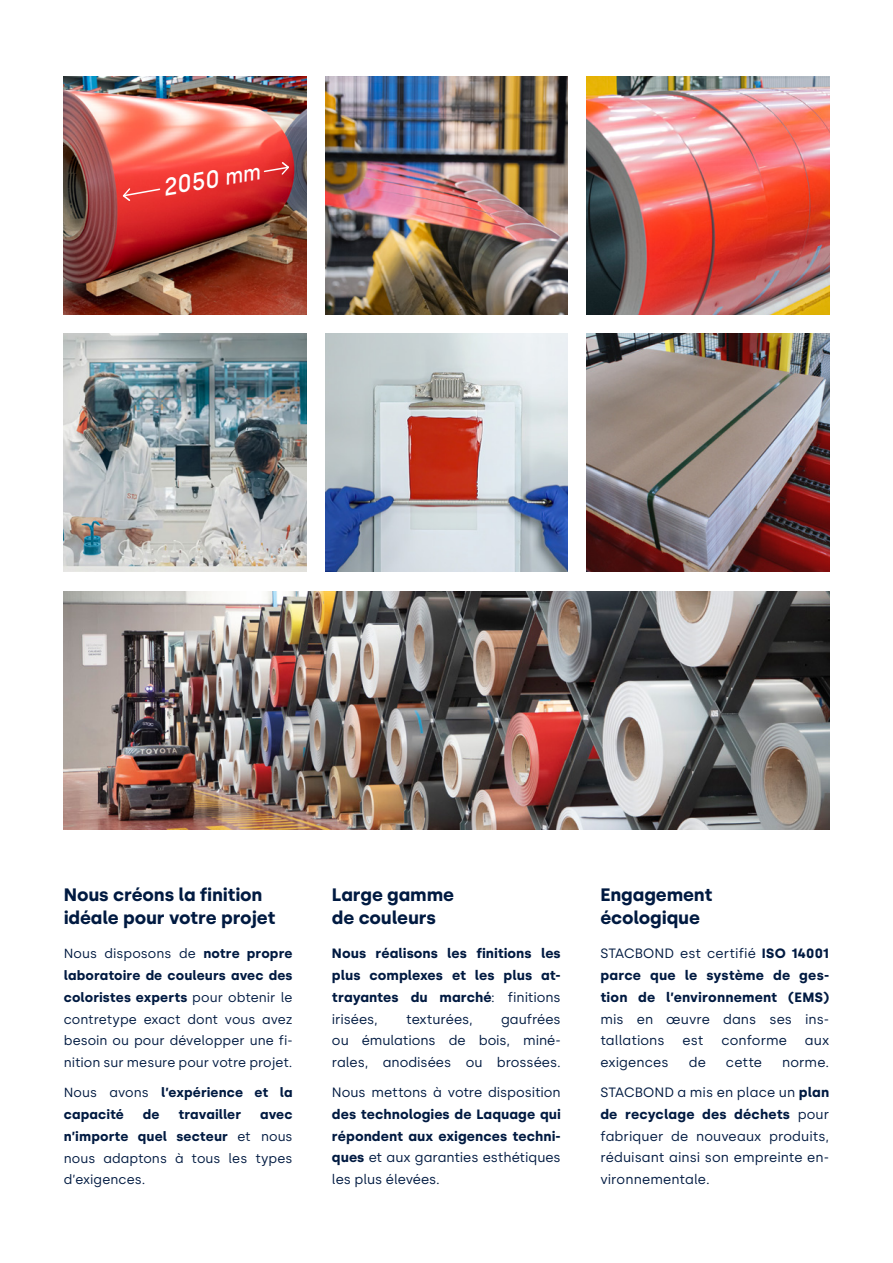
<style>
.page{position:relative;width:893px;height:1263px;background:#fff}
.page>*{position:absolute;margin:0;border:0;box-sizing:border-box;transform-origin:0 0}
.t1{font:italic 500 24.45px "Silka";color:#fff;scale:.95 1}
.t2{font:700 18px/22.5px "Silka";letter-spacing:-.005em;color:#001a41}
.t3{font:13.5px/21.8px "Silka";color:#001a41;text-align:justify}
.t4{font:700 13.5px/21.8px "Silka";letter-spacing:.01em;color:#001a41;text-align:justify}
.t5{font:13.2px/21.8px "Silka";letter-spacing:.005em;color:#001a41;text-align:justify}
.t6{font:700 13.2px/21.8px "Silka";letter-spacing:.01em;color:#001a41}
.s1{font-size:22.05px}
.s2{font-weight:700}
.s3{font-weight:400}
</style>
<div class="page">
<img style="left:64px;top:334px;width:242px;height:238px">
<img style="left:325px;top:334px;width:243px;height:238px">
<img style="left:587px;top:77px;width:242px;height:238px">
<img style="left:587px;top:334px;width:242px;height:238px">
<img style="left:64px;top:77px;width:242px;height:238px">
<svg style="left:121px;top:186px;width:40px;height:18px"></svg>
<svg style="left:263px;top:160px;width:28px;height:16px"></svg>
<img style="left:325px;top:77px;width:243px;height:238px">
<img style="left:64px;top:591px;width:765px;height:238px">
<h1 class="t1" style="left:160px;top:173px;width:105px;rotate:-10deg">2050 <span class="s1">mm</span></h1>
<h2 class="t2" style="left:64px;top:884px;width:213px">Nous créons la finition idéale pour votre projet</h2>
<p class="t5" style="left:64px;top:943px;width:230px">Nous disposons de <span class="s2">notre propre laboratoire de couleurs avec des coloristes experts</span> pour obtenir le contretype exact dont vous avez besoin ou pour développer une fi&shy;nition sur mesure pour votre projet.</p>
<p class="t6" style="left:64px;top:1082px;width:230px"><span class="s3">Nous avons</span> l’expérience et la capacité</p>
<p class="t6" style="left:143px;top:1103px;width:18px">de</p>
<p class="t6" style="left:178px;top:1103px;width:64px">travailler</p>
<p class="t5" style="left:64px;top:1104px;width:230px;text-indent:196px"><span class="s2">avec n’importe quel secteur</span> et nous nous adaptons à tous les types d’exigences.</p>
<h2 class="t2" style="left:332px;top:884px;width:124px">Large gamme de couleurs</h2>
<p class="t4" style="left:332px;top:943px;width:230px">Nous réalisons les finitions les plus complexes et les plus at&shy;trayantes du marché<span class="s3">: finitions irisées,</span></p>
<p class="t3" style="left:332px;top:1008px;width:230px;text-indent:169px">gaufrées ou émulations de bois, miné&shy;rales, anodisées ou brossées.</p>
<p class="t3" style="left:332px;top:1081px;width:230px">Nous mettons à votre disposition</p>
<p class="t4" style="left:332px;top:1103px;width:230px">des technologies de Laquage qui répondent aux exigences techni&shy;ques <span class="s3">et aux garanties esthétiques les plus élevées.</span></p>
<p class="t3" style="left:406px;top:1008px;width:68px">texturées,</p>
<h2 class="t2" style="left:600px;top:884px;width:114px">Engagement écologique</h2>
<p class="t4" style="left:600px;top:943px;width:230px"><span class="s3">STACBOND est certifié</span> ISO 14001 parce que le système de ges&shy;tion de l’environnement (EMS)</p>
<p class="t3" style="left:600px;top:1008px;width:230px">mis en œuvre dans ses ins&shy;tallations</p>
<p class="t3" style="left:682px;top:1030px;width:23px">est</p>
<p class="t3" style="left:721px;top:1030px;width:67px">conforme</p>
<p class="t3" style="left:805px;top:1030px;width:26px">aux</p>
<p class="t3" style="left:600px;top:1051px;width:70px">exigences</p>
<p class="t3" style="left:689px;top:1051px;width:19px">de</p>
<p class="t3" style="left:726px;top:1051px;width:38px">cette</p>
<p class="t3" style="left:782px;top:1051px;width:49px">norme.</p>
<p class="t3" style="left:600px;top:1081px;width:230px">STACBOND a mis en place un <span class="s2">plan de recyclage des déchets</span> pour fabriquer de nouveaux produits, réduisant ainsi son empreinte en&shy;vironnementale.</p>
</div>
